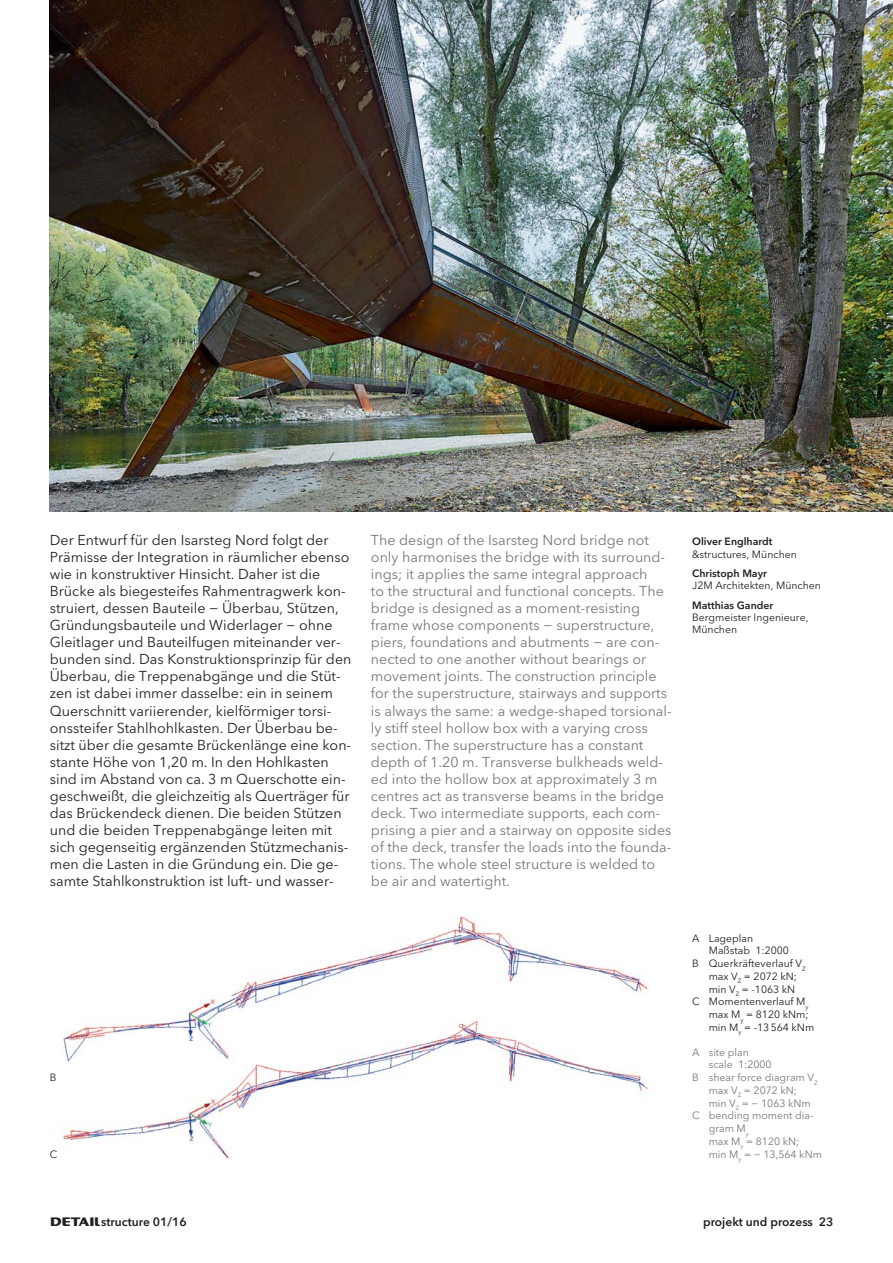
<style>
.page{position:relative;width:893px;height:1263px;background:#fff}
.page>*{position:absolute;margin:0;border:0;box-sizing:border-box;transform-origin:0 0}
.t1{font:14.25px/17px "Avenir Next LT Pro";color:#231f20}
.t2{font:14.25px/17px "Avenir Next LT Pro";color:#77787b}
.t3{font:600 12px "Avenir Next LT Pro";color:#231f20}
.t4{font:10.5px/12px "Avenir Next LT Pro";color:#231f20}
.t5{font:10.5px "Avenir Next LT Pro";color:#77787b}
.t6{font:600 10.5px "Avenir Next LT Pro";color:#231f20}
.s1{font-family:"IIAD";font-weight:300}
</style>
<div class="page">
<img style="left:50px;top:0;width:842px;height:511px">
<img style="left:62px;top:914px;width:586px;height:244px">
<p class="t1" style="left:50px;top:533px;width:303px">Der Entwurf für den Isarsteg Nord folgt der Prämisse der Integration in räumlicher ebenso wie in konstruktiver Hinsicht. Daher ist die Brücke als biegesteifes Rahmentragwerk kon&shy;struiert, dessen Bauteile − Überbau, Stützen, Gründungsbauteile und Widerlager − ohne Gleitlager und Bauteilfugen miteinander ver&shy;bunden sind. Das Konstruktionsprinzip für den Überbau, die Treppenabgänge und die Stüt&shy;zen ist dabei immer dasselbe: ein in seinem Querschnitt variierender, kielförmiger torsi&shy;onssteifer Stahlhohlkasten. Der Überbau be&shy;sitzt über die gesamte Brückenlänge eine kon&shy;stante Höhe von 1,20 m. In den Hohlkasten sind im Abstand von ca. 3 m Querschotte ein&shy;geschweißt, die gleichzeitig als Querträger für das Brückendeck dienen. Die beiden Stützen und die beiden Treppenabgänge leiten mit sich gegenseitig ergänzenden Stützmechanis&shy;men die Lasten in die Gründung ein. Die ge&shy;samte Stahlkonstruktion ist luft- und wasser-</p>
<p class="t6" style="left:692px;top:538px;width:82px">Oliver Englhardt</p>
<p class="t2" style="left:371px;top:533px;width:302px">The design of the Isarsteg Nord bridge not only harmonises the bridge with its surround&shy;ings; it applies the same integral approach<br>to the structural and functional concepts. The bridge is designed as a moment-resisting frame whose components − superstructure, piers, foundations and abutments − are con&shy;nected to one another without bearings or movement joints. The construction principle for the superstructure, stairways and supports is always the same: a wedge-shaped torsional&shy;ly stiff steel hollow box with a varying cross section. The superstructure has a constant depth of 1.20 m. Transverse bulkheads weld&shy;ed into the hollow box at approximately 3 m centres act as transverse beams in the bridge deck. Two intermediate supports, each com&shy;prising a pier and a stairway on opposite sides of the deck, transfer the loads into the founda&shy;tions. The whole steel structure is welded to be air and watertight.</p>
<p class="t4" style="left:692px;top:549px;width:106px">&amp;structures, München</p>
<p class="t6" style="left:692px;top:569px;width:76px">Christoph Mayr</p>
<p class="t4" style="left:692px;top:580px;width:130px">J2M Architekten, München</p>
<p class="t6" style="left:692px;top:601px;width:83px">Matthias Gander</p>
<p class="t4" style="left:692px;top:612px;width:118px">Bergmeister Ingenieure,<br>München</p>
<p class="t4" style="left:50px;top:1072px;width:8px">B</p>
<p class="t4" style="left:50px;top:1149px;width:9px">C</p>
<p class="t4" style="left:692px;top:933px;width:63px">A Lageplan</p>
<p class="t4" style="left:708px;top:946px;width:82px">Maßstab 1:2000</p>
<p class="t4" style="left:692px;top:958px;width:115px">B Querkräfteverlauf V<sub>Z</sub></p>
<p class="t4" style="left:708px;top:971px;width:90px">max V<sub>Z</sub> = 2072 kN;</p>
<p class="t4" style="left:708px;top:984px;width:88px">min V<sub>Z</sub> = -1063 kN</p>
<p class="t4" style="left:692px;top:997px;width:118px">C Momentenverlauf M<sub>y</sub></p>
<p class="t4" style="left:708px;top:1009px;width:101px">max M<sub>y</sub> = 8120 kNm;</p>
<p class="t4" style="left:708px;top:1022px;width:107px">min M<sub>y</sub> = -13 564 kNm</p>
<p class="t5" style="left:692px;top:1048px;width:58px">A site plan</p>
<p class="t5" style="left:708px;top:1060px;width:65px">scale 1:2000</p>
<p class="t5" style="left:692px;top:1073px;width:127px">B shear force diagram V<sub>Z</sub></p>
<p class="t5" style="left:708px;top:1086px;width:90px">max V<sub>Z</sub> = 2072 kN;</p>
<p class="t5" style="left:708px;top:1099px;width:104px">min V<sub>Z</sub> = − 1063 kNm</p>
<p class="t5" style="left:692px;top:1111px;width:123px">C bending moment dia-</p>
<p class="t5" style="left:708px;top:1124px;width:42px">gram M<sub>y</sub></p>
<p class="t5" style="left:708px;top:1137px;width:92px">max M<sub>y</sub> = 8120 kN;</p>
<p class="t5" style="left:708px;top:1150px;width:115px">min M<sub>y</sub> = − 13,564 kNm</p>
<p class="t3" style="left:50px;top:1217px;width:139px"><span class="s1">∂</span>structure 01/16</p>
<p class="t3" style="left:703px;top:1217px;width:132px">projekt und prozess 23</p>
</div>
